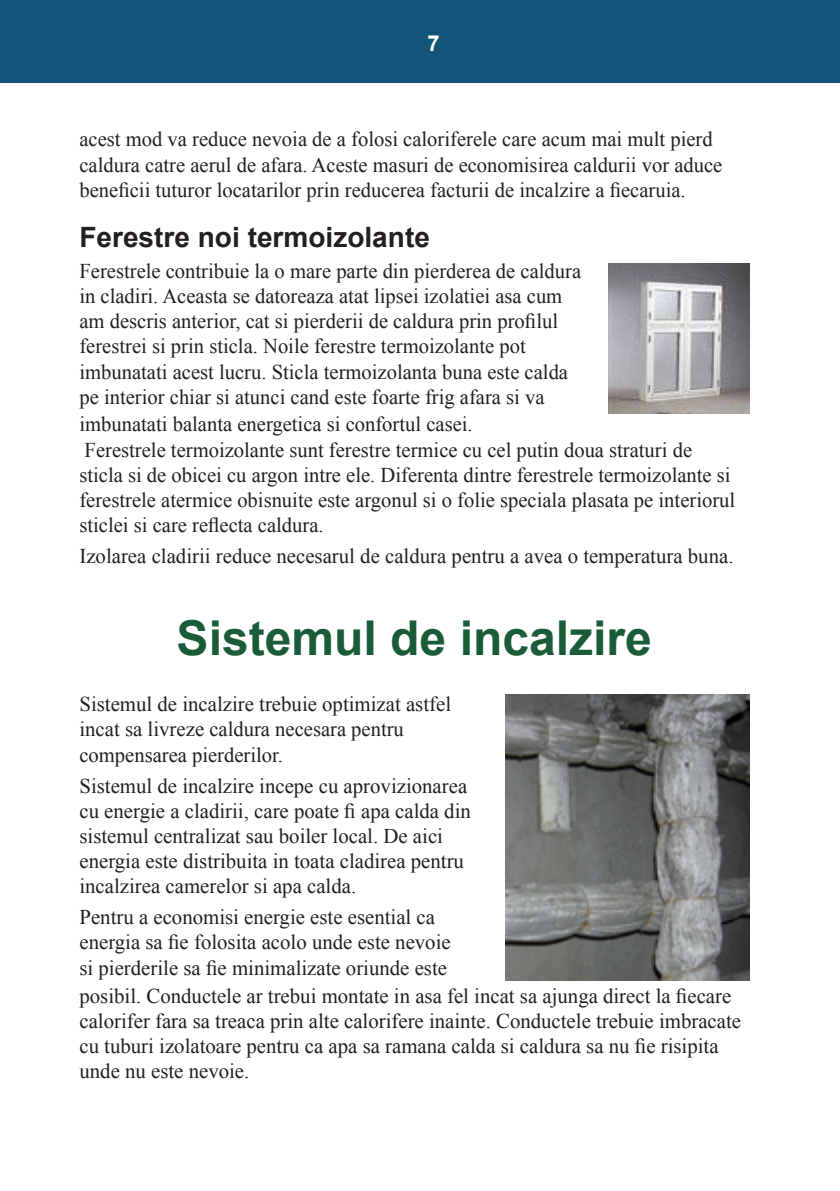
<style>
.page{position:relative;width:840px;height:1191px;background:#fff}
.page>*{position:absolute;margin:0;border:0;box-sizing:border-box;transform-origin:0 0}
.t1{font:700 48px "Arial";color:#1a5c3a}
.t2{font:700 28px "Arial";color:#231f20}
.t3{font:21px/25.2px "Times New Roman";color:#231f20}
</style>
<div class="page">
<div style="left:0;top:0;width:839px;height:83px;background:#13547a"></div>
<img style="left:608px;top:264px;width:140px;height:150px">
<img style="left:505px;top:694px;width:243px;height:286px">
<p class="t3" style="left:79px;top:126px;width:644px">acest mod va reduce nevoia de a folosi caloriferele care acum mai mult pierd caldura catre aerul de afara. Aceste masuri de economisirea caldurii vor aduce beneficii tuturor locatarilor prin reducerea facturii de incalzire a fiecaruia.</p>
<h2 class="t2" style="left:79px;top:219px;width:352px">Ferestre noi termoizolante</h2>
<p class="t3" style="left:79px;top:258px;width:503px">Ferestrele contribuie la o mare parte din pierderea de caldura in cladiri. Aceasta se datoreaza atat lipsei izolatiei asa cum am descris anterior, cat si pierderii de caldura prin profilul ferestrei si prin sticla. Noile ferestre termoizolante pot imbunatati acest lucru. Sticla termoizolanta buna este calda pe interior chiar si atunci cand este foarte frig afara si va</p>
<p class="t3" style="left:79px;top:411px;width:657px">imbunatati balanta energetica si confortul casei.<br>Ferestrele termoizolante sunt ferestre termice cu cel putin doua straturi de sticla si de obicei cu argon intre ele. Diferenta dintre ferestrele termoizolante si ferestrele atermice obisnuite este argonul si o folie speciala plasata pe interiorul sticlei si care reflecta caldura.</p>
<p class="t3" style="left:79px;top:543px;width:655px">Izolarea cladirii reduce necesarul de caldura pentru a avea o temperatura buna.</p>
<h1 class="t1" style="left:176px;top:606px;width:476px">Sistemul de incalzire</h1>
<p class="t3" style="left:79px;top:691px;width:373px">Sistemul de incalzire trebuie optimizat astfel incat sa livreze caldura necesara pentru compensarea pierderilor.</p>
<p class="t3" style="left:79px;top:772px;width:393px">Sistemul de incalzire incepe cu aprovizionarea cu energie a cladirii, care poate fi apa calda din sistemul centralizat sau boiler local. De aici energia este distribuita in toata cladirea pentru incalzirea camerelor si apa calda.</p>
<p class="t3" style="left:79px;top:904px;width:372px">Pentru a economisi energie este esential ca energia sa fie folosita acolo unde este nevoie si pierderile sa fie minimalizate oriunde este</p>
<p class="t3" style="left:79px;top:982px;width:662px">posibil. Conductele ar trebui montate in asa fel incat sa ajunga direct la fiecare calorifer fara sa treaca prin alte calorifere inainte. Conductele trebuie imbracate cu tuburi izolatoare pentru ca apa sa ramana calda si caldura sa nu fie risipita unde nu este nevoie.</p>
</div>
